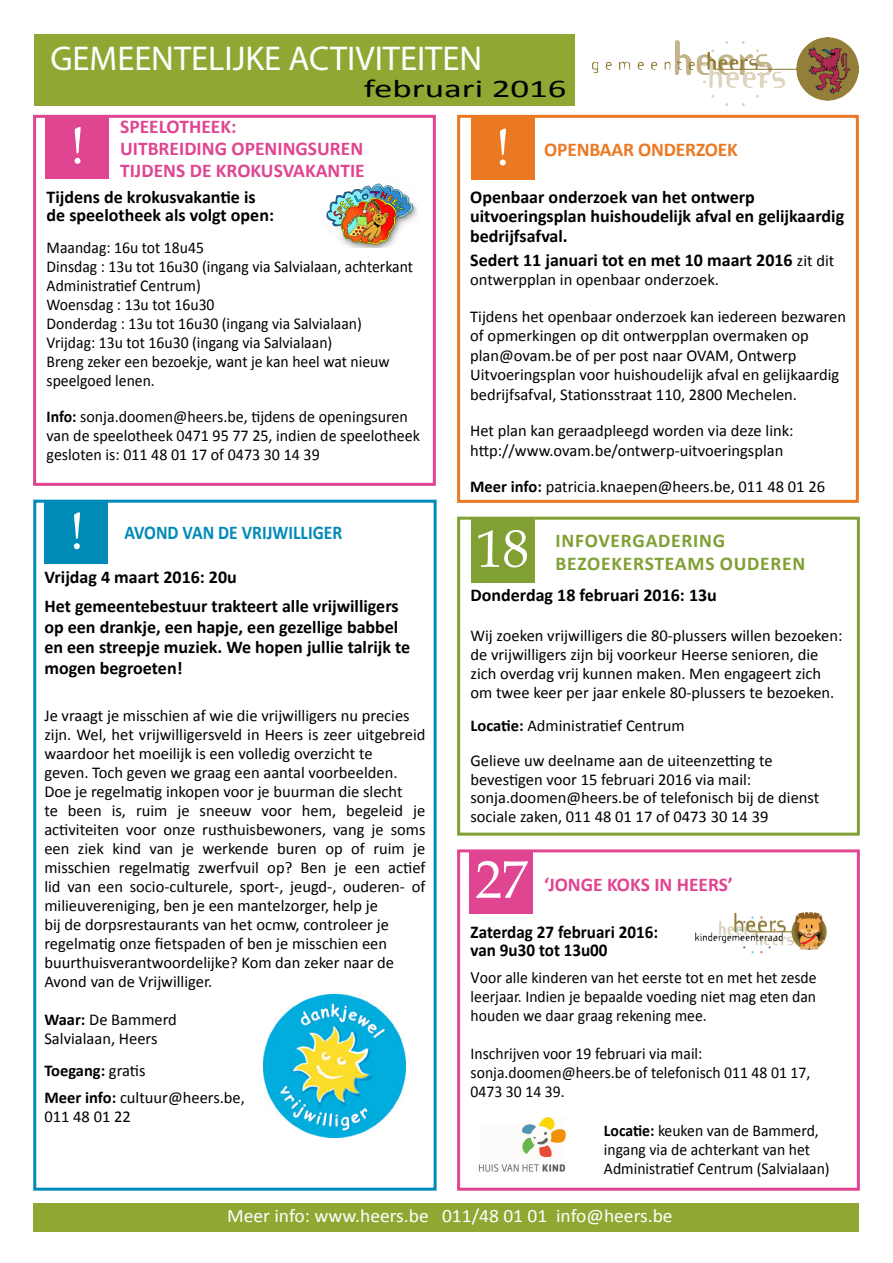
<style>
.page{position:relative;width:893px;height:1263px;background:#fff}
.page>*{position:absolute;margin:0;border:0;box-sizing:border-box;transform-origin:0 0}
.t1{font:52.5px "Book Antiqua";color:#fff}
.t2{font:34.5px "Myriad Pro";color:#fff}
.t3{font:25.5px "Calibri";color:#000;scale:1.45 1}
.t4{font:700 19.5px/22.5px "Calibri";color:#e04591}
.t5{font:700 19.5px/23.4px "Calibri";color:#80a034}
.t6{font:700 19.5px "Calibri";color:#008ab7;scale:.9 1}
.t7{font:700 19.5px "Calibri";letter-spacing:-.01em;color:#eb7924}
.t8{font:18.9px "Calibri";color:#fff}
.t9{font:700 18px/19.5px "Calibri";color:#000}
.t10{font:700 18px/18px "Calibri";color:#000;scale:.95 1}
.t11{font:16.5px/18.9px "Calibri";color:#000}
.t12{font:16.5px/19px "Calibri";color:#000;scale:.95 1}
.s1{font-weight:700}
.s2{font-weight:400;font-size:16.5px}
.s3{font-size:17.25px}
</style>
<div class="page">
<div style="left:33px;top:115px;width:403px;height:371px;border:3px solid #e04591"></div>
<div style="left:34px;top:34px;width:540px;height:72px;background:#90a833"></div>
<img style="left:592px;top:37px;width:267px;height:68px">
<div style="left:33px;top:1203px;width:826px;height:29px;background:#90a833"></div>
<div style="left:45px;top:116px;width:64px;height:63px;background:#e04591"></div>
<div style="left:457px;top:115px;width:402px;height:388px;border:3px solid #eb7924"></div>
<div style="left:471px;top:116px;width:64px;height:64px;background:#eb7924"></div>
<div style="left:33px;top:500px;width:404px;height:691px;border:3px solid #008ab7"></div>
<div style="left:44px;top:500px;width:64px;height:63px;background:#008ab7"></div>
<img style="left:264px;top:994px;width:142px;height:144px">
<div style="left:457px;top:517px;width:403px;height:319px;border:3px solid #80a034"></div>
<div style="left:471px;top:519px;width:63px;height:64px;background:#80a034"></div>
<img style="left:326px;top:183px;width:92px;height:64px">
<div style="left:457px;top:849px;width:403px;height:342px;border:3px solid #e04591"></div>
<div style="left:469px;top:850px;width:64px;height:64px;background:#e04591"></div>
<img style="left:695px;top:912px;width:132px;height:42px">
<img style="left:478px;top:1117px;width:88px;height:55px">
<h2 class="t2" style="left:50px;top:37px;width:433px">GEMEENTELIJKE ACTIVITEITEN</h2>
<h3 class="t3" style="left:364px;top:72px;width:141px">februari 2016</h3>
<h1 class="t1" style="left:70px;top:109px;width:16px">!</h1>
<p class="t4" style="left:120px;top:115px;width:246px">SPEELOTHEEK:<br>UITBREIDING OPENINGSUREN<br>TIJDENS DE KROKUSVAKANTIE</p>
<p class="t9" style="left:47px;top:188px;width:229px;line-height:18px">Tijdens de krokusvakantie is de speelotheek als volgt open:</p>
<p class="t12" style="left:47px;top:238px;width:387px">Maandag: 16u tot 18u45<br>Dinsdag : 13u tot 16u30 (ingang via Salvialaan, achterkant Administratief Centrum)<br>Woensdag : 13u tot 16u30<br>Donderdag : 13u tot 16u30 (ingang via Salvialaan)<br>Vrijdag: 13u tot 16u30 (ingang via Salvialaan)<br>Breng zeker een bezoekje, want je kan heel wat nieuw speelgoed lenen.</p>
<p class="t11" style="left:47px;top:407px;width:375px"><span class="s1">Info:</span> sonja.doomen@heers.be, tijdens de openingsuren van de speelotheek 0471 95 77 25, indien de speelotheek gesloten is: 011 48 01 17 of 0473 30 14 39</p>
<h1 class="t1" style="left:496px;top:110px;width:16px">!</h1>
<p class="t7" style="left:544px;top:137px;width:195px">OPENBAAR ONDERZOEK</p>
<p class="t9" style="left:470px;top:187px;width:375px">Openbaar onderzoek van het ontwerp uitvoeringsplan huishoudelijk afval en gelijkaardig bedrijfsafval.</p>
<p class="t9" style="left:470px;top:250px;width:366px">Sedert 11 januari tot en met 10 maart 2016 <span class="s2">zit dit</span></p>
<p class="t11" style="left:470px;top:270px;width:250px">ontwerpplan in openbaar onderzoek.</p>
<p class="t11" style="left:470px;top:307px;width:377px;line-height:19.5px">Tijdens het openbaar onderzoek kan iedereen bezwaren of opmerkingen op dit ontwerpplan overmaken op plan@ovam.be of per post naar OVAM, Ontwerp Uitvoeringsplan voor huishoudelijk afval en gelijkaardig bedrijfsafval, Stationsstraat 110, 2800 Mechelen.</p>
<p class="t11" style="left:470px;top:421px;width:325px;line-height:19.5px">Het plan kan geraadpleegd worden via deze link: http://www.ovam.be/ontwerp-uitvoeringsplan</p>
<p class="t11" style="left:470px;top:477px;width:356px"><span class="s1">Meer info:</span> patricia.knaepen@heers.be, 011 48 01 26</p>
<h1 class="t1" style="left:70px;top:494px;width:16px">!</h1>
<p class="t9" style="left:44px;top:562px;width:356px;line-height:29.2px">Vrijdag 4 maart 2016: 20u<br>Het gemeentebestuur trakteert alle vrijwilligers</p>
<p class="t9" style="left:44px;top:616px;width:367px;line-height:20.7px">op een drankje, een hapje, een gezellige babbel en een streepje muziek. We hopen jullie talrijk te mogen begroeten!</p>
<p class="t11" style="left:44px;top:706px;width:383px">Je vraagt je misschien af wie die vrijwilligers nu precies zijn. Wel, het vrijwilligersveld in Heers is zeer uitgebreid waardoor het moeilijk is een volledig overzicht te<br>geven. Toch geven we graag een aantal voorbeelden.<br>Doe je regelmatig inkopen voor je buurman die slecht<br>te been is, ruim je sneeuw voor hem, begeleid je activiteiten voor onze rusthuisbewoners, vang je soms een ziek kind van je werkende buren op of ruim je misschien regelmatig zwerfvuil op? Ben je een actief lid van een socio-culturele, sport-, jeugd-, ouderen- of milieuvereniging, ben je een mantelzorger, help je<br>bij de dorpsrestaurants van het ocmw, controleer je regelmatig onze fietspaden of ben je misschien een buurthuisverantwoordelijke? Kom dan zeker naar de Avond van de Vrijwilliger.</p>
<p class="t11" style="left:44px;top:1010px;width:134px"><span class="s1">Waar:</span> De Bammerd<br>Salvialaan, Heers</p>
<p class="t11" style="left:44px;top:1056px;width:202px;line-height:27.5px"><span class="s1">Toegang:</span> gratis<br><span class="s1">Meer info:</span> cultuur@heers.be,</p>
<p class="t11" style="left:44px;top:1107px;width:88px">011 48 01 22</p>
<p class="t6" style="left:124px;top:520px;width:244px">AVOND VAN DE VRIJWILLIGER</p>
<h1 class="t1" style="left:477px;top:512px;width:54px">18</h1>
<p class="t5" style="left:556px;top:528px;width:42px">in fovergadering bezoekersteams</p>
<p class="t5" style="left:720px;top:552px;width:13px">ouderen</p>
<p class="t9" style="left:470px;top:585px;width:248px">Donderdag 18 februari 2016: 13u</p>
<p class="t11" style="left:470px;top:627px;width:374px">Wij zoeken vrijwilligers die 80-plussers willen bezoeken: de vrijwilligers zijn bij voorkeur Heerse senioren, die zich overdag vrij kunnen maken. Men engageert zich om twee keer per jaar enkele 80-plussers te bezoeken.</p>
<p class="t11" style="left:470px;top:708px;width:304px;line-height:35.2px"><span class="s1">Locatie:</span> Administratief Centrum<br>Gelieve uw deelname aan de uiteenzetting te</p>
<p class="t11" style="left:470px;top:770px;width:350px">bevestigen voor 15 februari 2016 via mail: sonja.doomen@heers.be of telefonisch bij de dienst sociale zaken, 011 48 01 17 of 0473 30 14 39</p>
<h1 class="t1" style="left:475px;top:843px;width:54px">27</h1>
<p class="t4" style="left:544px;top:873px;width:190px">‘JONGE KOKS IN HEERS’</p>
<p class="t10" style="left:471px;top:922px;width:199px">Zaterdag 27 februari 2016: van 9u30 tot 13u00</p>
<p class="t12" style="left:471px;top:968px;width:366px;text-align:justify"><span class="s3">V</span>oor alle kinderen van het eerste tot en met het zesde leerjaar. Indien je bepaalde voeding niet mag eten dan houden we daar graag rekening mee.</p>
<p class="t12" style="left:471px;top:1044px;width:359px">Inschrijven voor 19 februari via mail: sonja.doomen@heers.be of telefonisch 011 48 01 17,<br>0473 30 14 39.</p>
<p class="t12" style="left:604px;top:1120px;width:239px"><span class="s1">Locatie:</span> keuken van de Bammerd, ingang via de achterkant van het<br>Administratief Centrum (Salvialaan)</p>
<p class="t8" style="left:227px;top:1204px;width:447px">Meer info: www.heers.be 011/48 01 01 info@heers.be</p>
</div>
